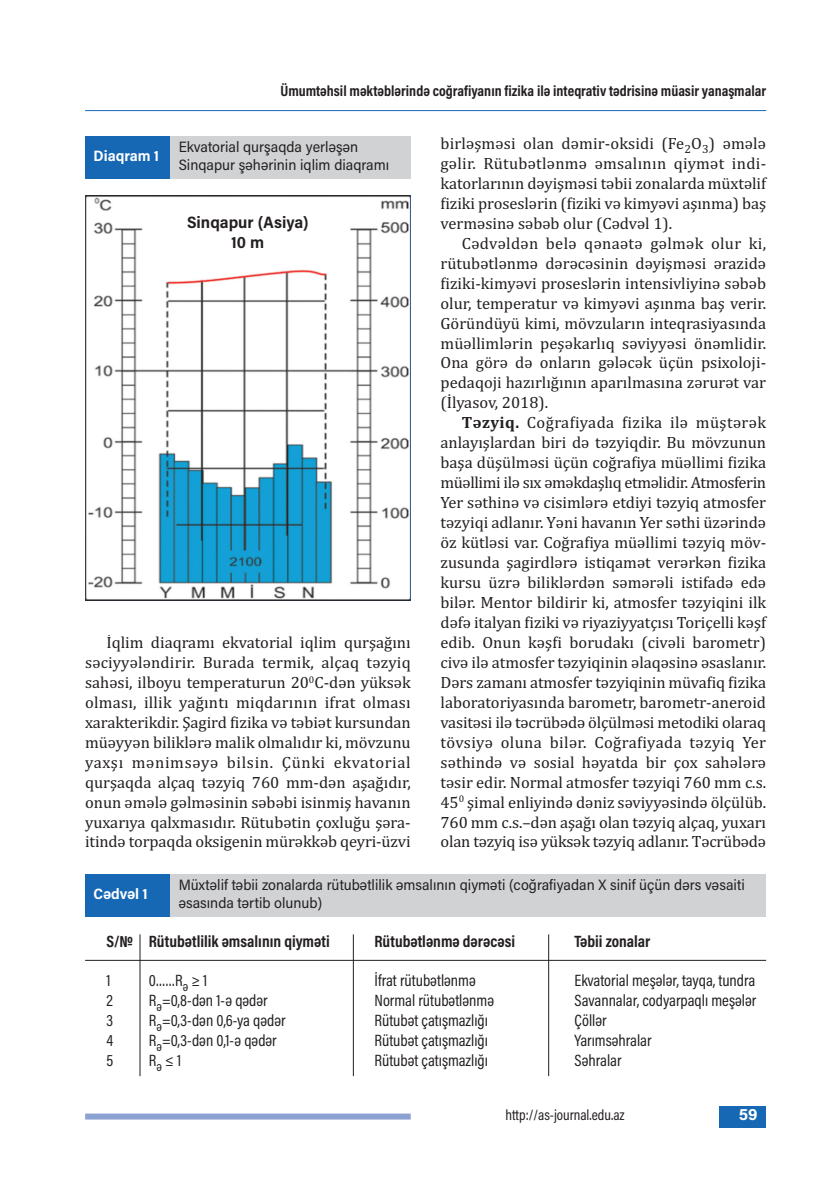
<style>
.page{position:relative;width:830px;height:1191px;background:#fff}
.page>*{position:absolute;margin:0;border:0;box-sizing:border-box;transform-origin:0 0}
.t1{font:16.5px/20px "Cambria";letter-spacing:-.005em;color:#231f20;text-align:justify}
.t2{font:16.5px "Acumin Pro Cond";color:#231f20}
.t3{font:700 16.5px "Acumin Pro Cond";color:#231f20}
.t4{font:700 16.5px/19.8px "Acumin Pro Semi Cond";color:#231f20;text-align:center}
.t5{font:700 16.5px "Acumin Pro";color:#fff}
.t6{font:15px/18px "Acumin Pro Semi Cond";color:#231f20}
.t7{font:700 15px "Acumin Pro Cond";color:#231f20}
.t8{font:15px "Acumin Pro Cond";color:#231f20}
.t9{font:700 15px "Acumin Pro Semi Cond";color:#fff}
.s1{font-weight:700}
</style>
<div class="page">
<hr style="left:85px;top:110px;width:680px;height:1px;background:#1768b4">
<div style="left:719px;top:1106px;width:46px;height:21px;background:#1768b4"></div>
<div style="left:85px;top:1113px;width:325px;height:6px;background:#8ca2d2"></div>
<img style="left:85px;top:196px;width:325px;height:404px">
<div style="left:85px;top:136px;width:85px;height:43px;background:#1768b4"></div>
<div style="left:170px;top:136px;width:240px;height:43px;background:#d1d2d4"></div>
<div style="left:85px;top:874px;width:85px;height:43px;background:#1768b4"></div>
<div style="left:170px;top:874px;width:595px;height:43px;background:#d1d2d4"></div>
<hr style="left:140px;top:934px;width:1px;height:142px;background:#231f20">
<hr style="left:353px;top:934px;width:1px;height:142px;background:#231f20">
<hr style="left:548px;top:934px;width:1px;height:142px;background:#231f20">
<hr style="left:85px;top:960px;width:680px;height:1px;background:#231f20">
<p class="t7" style="left:280px;top:85px;width:486px">Ümumtəhsil məktəblərində coğrafiyanın fizika ilə inteqrativ tədrisinə müasir yanaşmalar</p>
<p class="t9" style="left:94px;top:150px;width:67px">Diaqram 1</p>
<p class="t6" style="left:179px;top:139px;width:212px">Ekvatorial qurşaqda yerləşən<br>Sinqapur şəhərinin iqlim diaqramı</p>
<p class="t4" style="left:187px;top:214px;width:123px">Sinqapur (Asiya)<br>10 m</p>
<p class="t1" style="left:85px;top:632px;width:327px;text-indent:21px">İqlim diaqramı ekvatorial iqlim qurşağını səciyyələndirir. Burada termik, alçaq təzyiq sahəsi, ilboyu temperaturun 20<sup>0</sup>C-dən yüksək olması, illik yağıntı miqdarının ifrat olması xarakterikdir. Şagird fizika və təbiət kursundan müəyyən biliklərə malik olmalıdır ki, mövzunu yaxşı mənimsəyə bilsin. Çünki ekvatorial qurşaqda alçaq təzyiq 760 mm-dən aşağıdır, onun əmələ gəlməsinin səbəbi isinmiş havanın yuxarıya qalxmasıdır. Rütubətin çoxluğu şəra&shy;itində torpaqda oksigenin mürəkkəb qeyri-üzvi</p>
<p class="t1" style="left:440px;top:133px;width:327px">birləşməsi olan dəmir-oksidi (Fe<sub>2</sub>O<sub>3</sub>) əmələ gəlir. Rütubətlənmə əmsalının qiymət indi&shy;katorlarının dəyişməsi təbii zonalarda müxtəlif fiziki proseslərin (fiziki və kimyəvi aşınma) baş verməsinə səbəb olur (Cədvəl 1).</p>
<p class="t1" style="left:440px;top:233px;width:327px;text-indent:21px">Cədvəldən belə qənaətə gəlmək olur ki, rütubətlənmə dərəcəsinin dəyişməsi ərazidə fiziki-kimyəvi proseslərin intensivliyinə səbəb olur, temperatur və kimyəvi aşınma baş verir.<br>Göründüyü kimi, mövzuların inteqrasiyasında müəllimlərin peşəkarlıq səviyyəsi önəmlidir.<br>Ona görə də onların gələcək üçün psixoloji&shy;pedaqoji hazırlığının aparılmasına zərurət var (İlyasov, 2018).</p>
<p class="t1" style="left:440px;top:413px;width:327px;text-indent:21px"><span class="s1">Təzyiq.</span> Coğrafiyada fizika ilə müştərək anlayışlardan biri də təzyiqdir. Bu mövzunun başa düşülməsi üçün coğrafiya müəllimi fizika müəllimi ilə sıx əməkdaşlıq etməlidir. Atmosferin Yer səthinə və cisimlərə etdiyi təzyiq atmosfer təzyiqi adlanır. Yəni havanın Yer səthi üzərində öz kütləsi var. Coğrafiya müəllimi təzyiq möv&shy;zusunda şagirdlərə istiqamət verərkən fizika kursu üzrə biliklərdən səmərəli istifadə edə bilər. Mentor bildirir ki, atmosfer təzyiqini ilk dəfə italyan fiziki və riyaziyyatçısı Toriçelli kəşf edib. Onun kəşfi borudakı (civəli barometr) civə ilə atmosfer təzyiqinin əlaqəsinə əsaslanır.<br>Dərs zamanı atmosfer təzyiqinin müvafiq fizika laboratoriyasında barometr, barometr-aneroid vasitəsi ilə təcrübədə ölçülməsi metodiki olaraq tövsiyə oluna bilər. Coğrafiyada təzyiq Yer səthində və sosial həyatda bir çox sahələrə təsir edir. Normal atmosfer təzyiqi 760 mm c.s.<br>45<sup>0</sup> şimal enliyində dəniz səviyyəsində ölçülüb.<br>760 mm c.s.–dən aşağı olan təzyiq alçaq, yuxarı olan təzyiq isə yüksək təzyiq adlanır. Təcrübədə</p>
<p class="t9" style="left:94px;top:888px;width:55px">Cədvəl 1</p>
<p class="t6" style="left:179px;top:877px;width:567px">Müxtəlif təbii zonalarda rütubətlilik əmsalının qiyməti (coğrafiyadan X sinif üçün dərs vəsaiti əsasında tərtib olunub)</p>
<p class="t3" style="left:106px;top:934px;width:225px">S/№ Rütubətlilik əmsalının qiyməti</p>
<p class="t3" style="left:374px;top:934px;width:142px">Rütubətlənmə dərəcəsi</p>
<p class="t3" style="left:574px;top:934px;width:77px">Təbii zonalar</p>
<p class="t2" style="left:106px;top:974px;width:6px">1</p>
<p class="t2" style="left:149px;top:974px;width:60px">0……R<sub>ə</sub> ≥ 1</p>
<p class="t2" style="left:374px;top:974px;width:103px">İfrat rütubətlənmə</p>
<p class="t2" style="left:574px;top:974px;width:182px">Ekvatorial meşələr, tayqa, tundra</p>
<p class="t2" style="left:106px;top:994px;width:8px">2</p>
<p class="t2" style="left:149px;top:994px;width:120px">R<sub>ə</sub>=0,8-dən 1-ə qədər</p>
<p class="t2" style="left:374px;top:994px;width:121px">Normal rütubətlənmə</p>
<p class="t2" style="left:574px;top:994px;width:183px">Savannalar, codyarpaqlı meşələr</p>
<p class="t2" style="left:106px;top:1014px;width:8px">3</p>
<p class="t2" style="left:149px;top:1014px;width:138px">R<sub>ə</sub>=0,3-dən 0,6-ya qədər</p>
<p class="t2" style="left:374px;top:1014px;width:115px">Rütubət çatışmazlığı</p>
<p class="t2" style="left:574px;top:1014px;width:34px">Çöllər</p>
<p class="t2" style="left:106px;top:1034px;width:8px">4</p>
<p class="t2" style="left:149px;top:1034px;width:129px">R<sub>ə</sub>=0,3-dən 0,1-ə qədər</p>
<p class="t2" style="left:374px;top:1034px;width:115px">Rütubət çatışmazlığı</p>
<p class="t2" style="left:574px;top:1034px;width:78px">Yarımsəhralar</p>
<p class="t2" style="left:106px;top:1054px;width:8px">5</p>
<p class="t2" style="left:149px;top:1054px;width:34px">R<sub>ə</sub>≤1</p>
<p class="t2" style="left:374px;top:1054px;width:115px">Rütubət çatışmazlığı</p>
<p class="t2" style="left:574px;top:1054px;width:48px">Səhralar</p>
<p class="t8" style="left:505px;top:1109px;width:120px">http://as-journal.edu.az</p>
<p class="t5" style="left:738px;top:1108px;width:20px">59</p>
</div>
